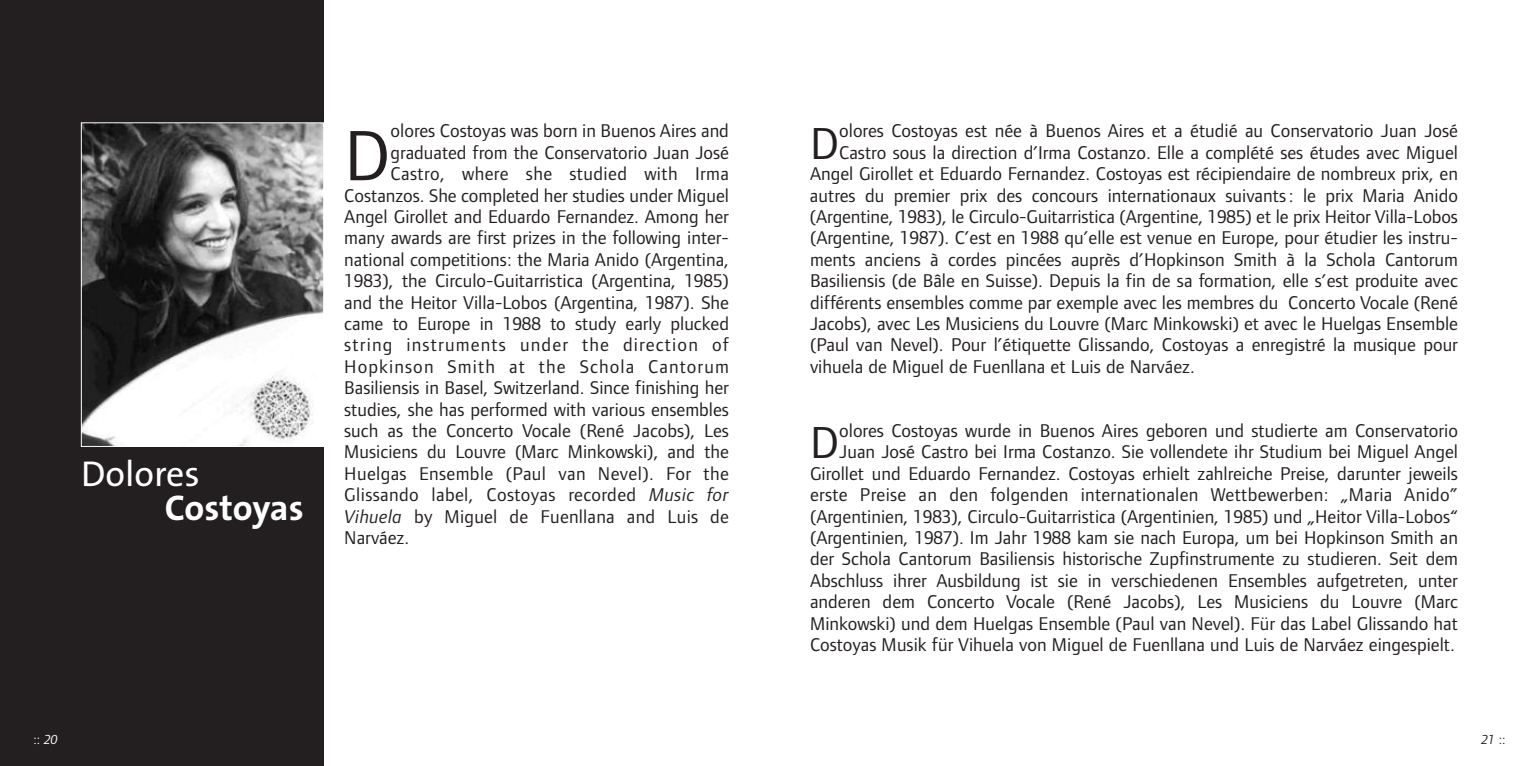
<style>
.page{position:relative;width:1539px;height:766px;background:#fff}
.page>*{position:absolute;margin:0;border:0;box-sizing:border-box;transform-origin:0 0}
.t1{font:73.58px "Foundry Form Sans";color:#231f20}
.t2{font:46.35px "Foundry Form Sans";color:#231f20}
.t3{font:700 36px "The Sans";letter-spacing:-.005em;color:#fff}
.t4{font:36px "The Sans";color:#fff}
.t5{font:19.12px/21.4px "Foundry Form Sans";color:#231f20;text-align:right}
.t6{font:19.12px "Foundry Form Sans";letter-spacing:.02em;color:#231f20}
.t7{font:19.12px "Foundry Form Sans";letter-spacing:.06em;color:#231f20}
.t8{font:19.12px "Foundry Form Sans";letter-spacing:.055em;color:#231f20}
.t9{font:13.5px "Foundry Form Sans";color:#fff}
.t10{font:italic 13.5px "Foundry Form Sans";color:#231f20}
.s1{font-style:italic}
.s2{font-style:normal}
</style>
<div class="page">
<div style="left:0;top:0;width:324px;height:765px;background:#231f20"></div>
<img style="left:83px;top:124px;width:239px;height:320px">
<div style="left:81px;top:122px;width:243px;height:324px;border:1px solid #fff"></div>
<h3 class="t4" style="left:81px;top:460px;width:120px">Dolores</h3>
<h3 class="t3" style="left:165px;top:493px;width:140px">Costoyas</h3>
<h1 class="t1" style="left:344px;top:128px;width:48px">D</h1>
<p class="t5" style="left:391px;top:122px;width:340px">olores Costoyas was born in Buenos Aires and</p>
<p class="t5" style="left:391px;top:143px;width:340px">graduated from the Conservatorio Juan José</p>
<p class="t6" style="left:391px;top:167px;width:340px">Castro, where she studied with Irma</p>
<p class="t5" style="left:344px;top:186px;width:386px">Costanzos. She completed her studies under Miguel</p>
<p class="t5" style="left:344px;top:207px;width:386px">Angel Girollet and Eduardo Fernandez. Among her</p>
<p class="t5" style="left:344px;top:229px;width:386px">many awards are first prizes in the following inter-</p>
<p class="t5" style="left:344px;top:250px;width:386px">national competitions: the Maria Anido (Argentina,</p>
<p class="t5" style="left:344px;top:271px;width:386px">1983), the Circulo-Guitarristica (Argentina, 1985)</p>
<p class="t5" style="left:344px;top:293px;width:386px">and the Heitor Villa-Lobos (Argentina, 1987). She</p>
<p class="t5" style="left:344px;top:314px;width:386px">came to Europe in 1988 to study early plucked</p>
<p class="t7" style="left:344px;top:338px;width:386px">string instruments under the direction of</p>
<p class="t8" style="left:344px;top:359px;width:386px">Hopkinson Smith at the Schola Cantorum</p>
<p class="t5" style="left:344px;top:378px;width:386px">Basiliensis in Basel, Switzerland. Since finishing her</p>
<p class="t5" style="left:344px;top:400px;width:386px">studies, she has performed with various ensembles</p>
<p class="t5" style="left:344px;top:421px;width:386px">such as the Concerto Vocale (René Jacobs), Les</p>
<p class="t5" style="left:344px;top:442px;width:386px">Musiciens du Louvre (Marc Minkowski), and the</p>
<p class="t6" style="left:344px;top:466px;width:386px">Huelgas Ensemble (Paul van Nevel). For the</p>
<p class="t6" style="left:344px;top:487px;width:386px">Glissando label, Costoyas recorded <span class="s1">Music for</span></p>
<p class="t5" style="left:344px;top:507px;width:386px"><span class="s1">Vihuela</span> by Miguel de Fuenllana and Luis de</p>
<p class="t5" style="left:344px;top:528px;width:66px">Narváez.</p>
<h2 class="t2" style="left:810px;top:126px;width:31px">D</h2>
<p class="t5" style="left:839px;top:122px;width:620px">olores Costoyas est née à Buenos Aires et a étudié au Conservatorio Juan José</p>
<p class="t5" style="left:839px;top:143px;width:620px">Castro sous la direction d’Irma Costanzo. Elle a complété ses études avec Miguel</p>
<p class="t5" style="left:810px;top:165px;width:650px">Angel Girollet et Eduardo Fernandez. Costoyas est récipiendaire de nombreux prix, en</p>
<p class="t5" style="left:810px;top:186px;width:650px">autres du premier prix des concours internationaux suivants: le prix Maria Anido</p>
<p class="t5" style="left:810px;top:207px;width:650px">(Argentine, 1983), le Circulo-Guitarristica (Argentine, 1985) et le prix Heitor Villa-Lobos</p>
<p class="t5" style="left:810px;top:229px;width:650px">(Argentine, 1987). C’est en 1988 qu’elle est venue en Europe, pour étudier les instru-</p>
<p class="t5" style="left:810px;top:250px;width:650px">ments anciens à cordes pincées auprès d’Hopkinson Smith à la Schola Cantorum</p>
<p class="t5" style="left:810px;top:271px;width:650px">Basiliensis (de Bâle en Suisse). Depuis la fin de sa formation, elle s’est produite avec</p>
<p class="t5" style="left:810px;top:293px;width:650px">différents ensembles comme par exemple avec les membres du Concerto Vocale (René</p>
<p class="t5" style="left:810px;top:314px;width:650px">Jacobs), avec Les Musiciens du Louvre (Marc Minkowski) et avec le Huelgas Ensemble</p>
<p class="t5" style="left:810px;top:336px;width:650px">(Paul van Nevel). Pour l’étiquette Glissando, Costoyas a enregistré la musique pour</p>
<p class="t5" style="left:810px;top:357px;width:386px">vihuela de Miguel de Fuenllana et Luis de Narváez.</p>
<p class="t5" style="left:810px;top:421px;width:650px">olores Costoyas wurde in Buenos Aires geboren und studierte am Conservatorio Juan José Castro bei Irma Costanzo. Sie vollendete ihr Studium bei Miguel Angel Girollet und Eduardo Fernandez. Costoyas erhielt zahlreiche Preise, darunter jeweils erste Preise an den folgenden internationalen Wettbewerben: „Maria Anido” (Argentinien, 1983), Circulo-Guitarristica (Argentinien, 1985) und „Heitor Villa-Lobos“ (Argentinien, 1987). Im Jahr 1988 kam sie nach Europa, um bei Hopkinson Smith an der Schola Cantorum Basiliensis historische Zupfinstrumente zu studieren. Seit dem Abschluss ihrer Ausbildung ist sie in verschiedenen Ensembles aufgetreten, unter anderen dem Concerto Vocale (René Jacobs), Les Musiciens du Louvre (Marc Minkowski) und dem Huelgas Ensemble (Paul van Nevel). Für das Label Glissando hat Costoyas Musik für Vihuela von Miguel de Fuenllana und Luis de Narváez eingespielt.</p>
<h2 class="t2" style="left:810px;top:425px;width:31px">D</h2>
<p class="t9" style="left:34px;top:734px;width:25px">:: <span class="s1">20</span></p>
<p class="t10" style="left:1481px;top:731px;width:25px">21 <span class="s2">::</span></p>
</div>
